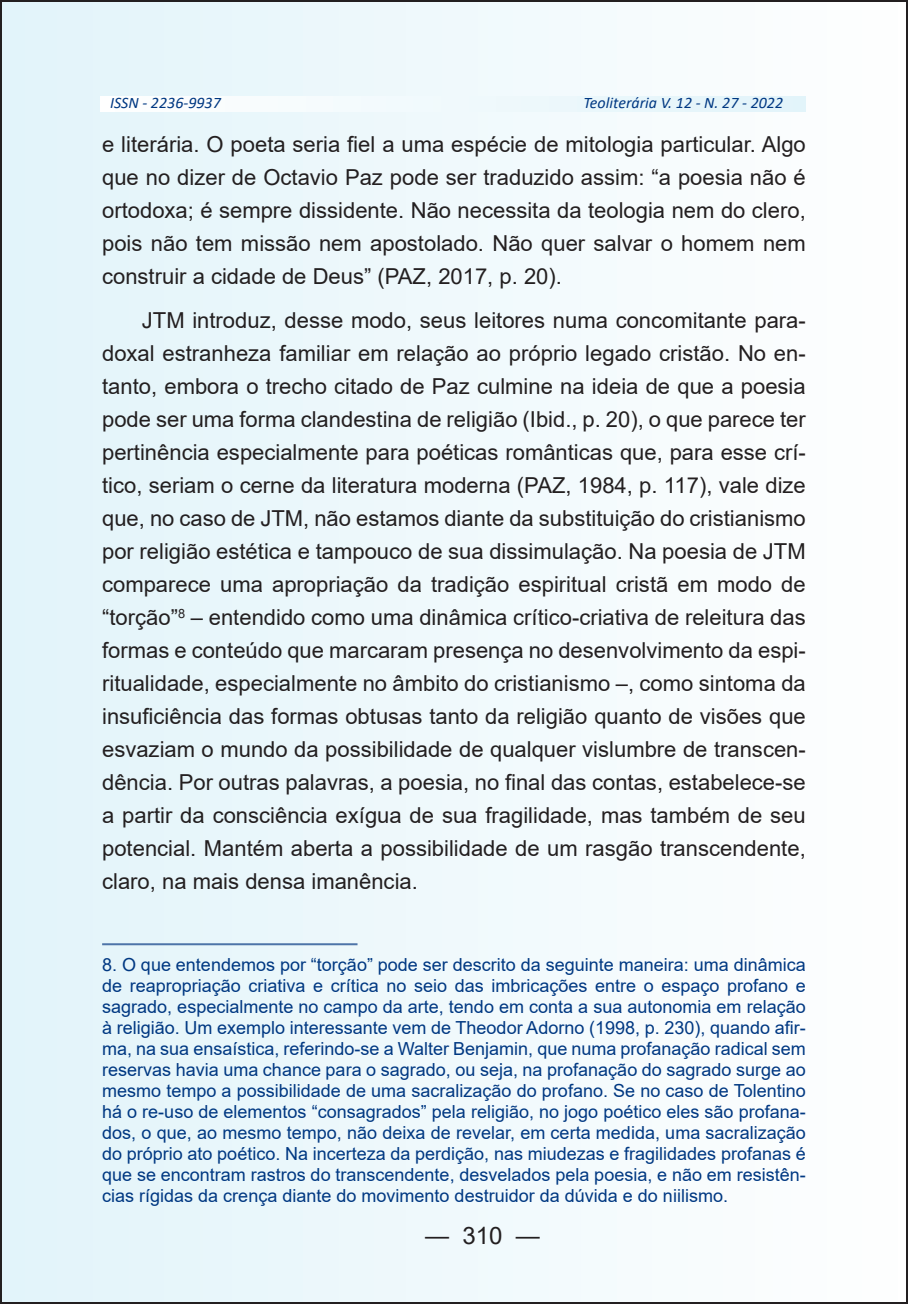
<style>
.page{position:relative;width:908px;height:1304px;background:#fff}
.page>*{position:absolute;margin:0;border:0;box-sizing:border-box;transform-origin:0 0}
.t1{font:24px "Arial";color:#231f20}
.t2{font:22px/33px "Arial";color:#231f20;text-align:justify}
.t3{font:18px/21px "Arial";color:#003882;text-align:justify}
.t4{font:italic 16px "Calibri";color:#003882}
</style>
<div class="page">
<div style="left:1px;top:1px;width:905px;height:1302px;background:linear-gradient(to right,#e1f4fa,#fefefe)"></div>
<svg style="left:100px;top:96px;width:705px;height:15px"></svg>
<hr style="left:102px;top:943px;width:255px;height:2px;background:#4d74a8">
<p class="t4" style="left:110px;top:92px;width:112px">ISSN - 2236-9937</p>
<p class="t4" style="left:583px;top:92px;width:201px">Teoliterária V. 12 - N. 27 - 2022</p>
<p class="t2" style="left:102px;top:128px;width:704px">e literária. O poeta seria fiel a uma espécie de mitologia particular. Algo que no dizer de Octavio Paz pode ser traduzido assim: “a poesia não é ortodoxa; é sempre dissidente. Não necessita da teologia nem do clero, pois não tem missão nem apostolado. Não quer salvar o homem nem construir a cidade de Deus” (PAZ, 2017, p. 20).</p>
<p class="t2" style="left:102px;top:304px;width:704px;text-indent:40px">JTM introduz, desse modo, seus leitores numa concomitante para&shy;doxal estranheza familiar em relação ao próprio legado cristão. No en&shy;tanto, embora o trecho citado de Paz culmine na ideia de que a poesia pode ser uma forma clandestina de religião (Ibid., p. 20), o que parece ter pertinência especialmente para poéticas românticas que, para esse crí&shy;tico, seriam o cerne da literatura moderna (PAZ, 1984, p. 117), vale dize que, no caso de JTM, não estamos diante da substituição do cristianismo por religião estética e tampouco de sua dissimulação. Na poesia de JTM comparece uma apropriação da tradição espiritual cristã em modo de “torção”<sup>8</sup> – entendido como uma dinâmica crítico-criativa de releitura das formas e conteúdo que marcaram presença no desenvolvimento da espi&shy;ritualidade, especialmente no âmbito do cristianismo –, como sintoma da insuficiência das formas obtusas tanto da religião quanto de visões que esvaziam o mundo da possibilidade de qualquer vislumbre de transcen&shy;dência. Por outras palavras, a poesia, no final das contas, estabelece-se a partir da consciência exígua de sua fragilidade, mas também de seu potencial. Mantém aberta a possibilidade de um rasgão transcendente, claro, na mais densa imanência.</p>
<p class="t3" style="left:102px;top:954px;width:704px">8. O que entendemos por “torção” pode ser descrito da seguinte maneira: uma dinâmica de reapropriação criativa e crítica no seio das imbricações entre o espaço profano e sagrado, especialmente no campo da arte, tendo em conta a sua autonomia em relação à religião. Um exemplo interessante vem de Theodor Adorno (1998, p. 230), quando afir&shy;ma, na sua ensaística, referindo-se a Walter Benjamin, que numa profanação radical sem reservas havia uma chance para o sagrado, ou seja, na profanação do sagrado surge ao mesmo tempo a possibilidade de uma sacralização do profano. Se no caso de Tolentino há o re-uso de elementos “consagrados” pela religião, no jogo poético eles são profana&shy;dos, o que, ao mesmo tempo, não deixa de revelar, em certa medida, uma sacralização do próprio ato poético. Na incerteza da perdição, nas miudezas e fragilidades profanas é que se encontram rastros do transcendente, desvelados pela poesia, e não em resistên&shy;cias rígidas da crença diante do movimento destruidor da dúvida e do niilismo.</p>
<p class="t1" style="left:425px;top:1218px;width:116px">— 310 —</p>
</div>
